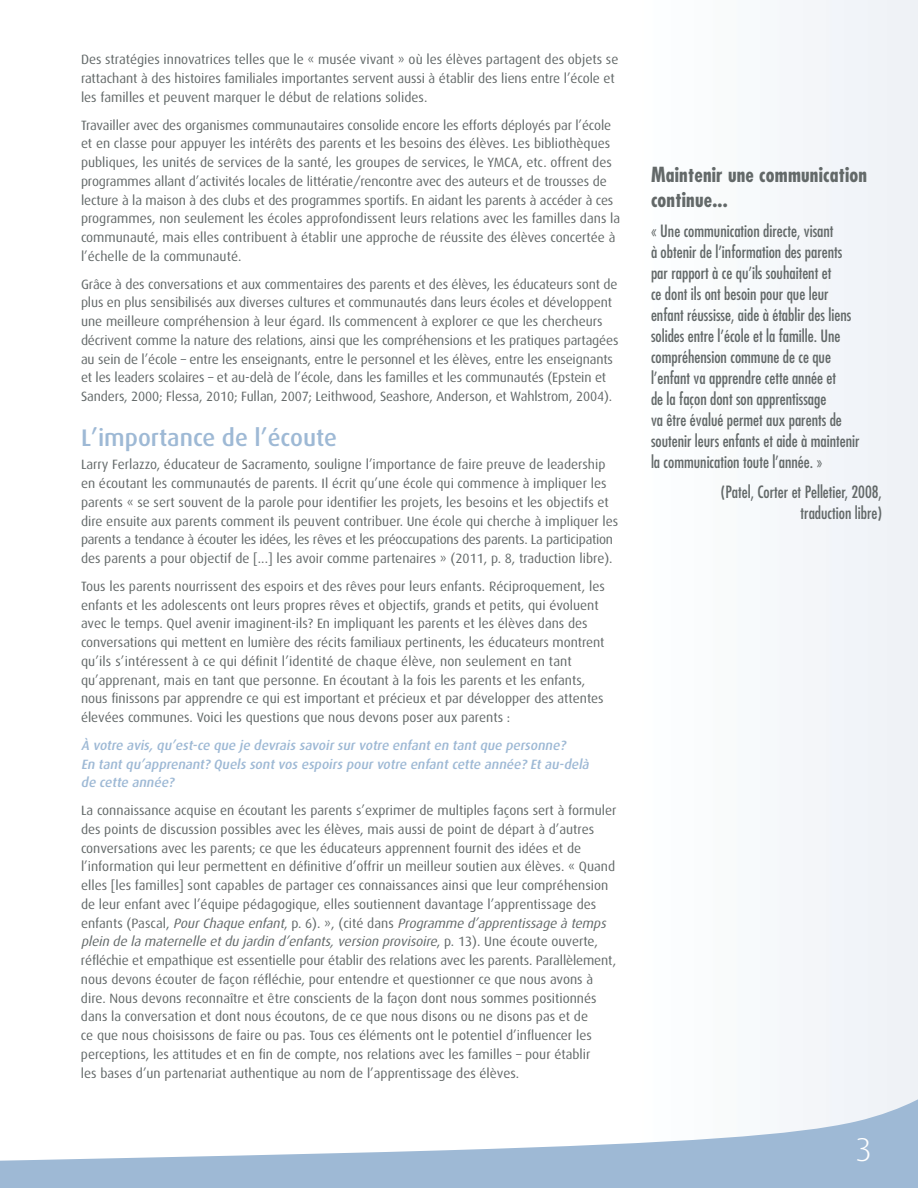
<style>
.page{position:relative;width:918px;height:1188px;background:#fff}
.page>*{position:absolute;margin:0;border:0;box-sizing:border-box;transform-origin:0 0}
.t1{font:300 33px "Dax";color:#fff}
.H1{font:500 24px "Dax";color:#9eb9d5}
.Sidebar_Title{font:700 condensed 20.25px/25.5px "Futura";letter-spacing:.01em;color:#636969}
.Sidebar_copy{font:condensed 16.5px/21px "Futura";color:#636969}
.Sidebar_credit{font:condensed 16.5px/21px "Futura";color:#636969;text-align:right}
.body_copy_more_space{font:13.5px/18.8px "Dax";color:#636969}
.body_copy_after_H1{font:13.5px/18.8px "Dax";color:#636969}
.Quote_in_blue{font:italic 500 13.5px/18.8px "Dax";color:#9eb9d5}
.s1{font-style:italic}
</style>
<div class="page">
<div style="left:642px;top:0;width:276px;height:1186px;background:#f5f7fa"></div>
<svg style="left:0;top:1099px;width:918px;height:89px"></svg>
<p class="body_copy_more_space" style="left:81px;top:51px;width:539px">Des stratégies innovatrices telles que le « musée vivant » où les élèves partagent des objets se rattachant à des histoires familiales importantes servent aussi à établir des liens entre l’école et les familles et peuvent marquer le début de relations solides.</p>
<p class="body_copy_more_space" style="left:81px;top:116px;width:541px">Travailler avec des organismes communautaires consolide encore les efforts déployés par l’école et en classe pour appuyer les intérêts des parents et les besoins des élèves. Les bibliothèques publiques, les unités de services de la santé, les groupes de services, le YMCA, etc. offrent des programmes allant d’activités locales de littératie/rencontre avec des auteurs et de trousses de lecture à la maison à des clubs et des programmes sportifs. En aidant les parents à accéder à ces programmes, non seulement les écoles approfondissent leurs relations avec les familles dans la communauté, mais elles contribuent à établir une approche de réussite des élèves concertée à l’échelle de la communauté.</p>
<p class="body_copy_more_space" style="left:81px;top:275px;width:539px">Grâce à des conversations et aux commentaires des parents et des élèves, les éducateurs sont de plus en plus sensibilisés aux diverses cultures et communautés dans leurs écoles et développent une meilleure compréhension à leur égard. Ils commencent à explorer ce que les chercheurs décrivent comme la nature des relations, ainsi que les compréhensions et les pratiques partagées au sein de l’école – entre les enseignants, entre le personnel et les élèves, entre les enseignants et les leaders scolaires – et au-delà de l’école, dans les familles et les communautés (Epstein et Sanders, 2000; Flessa, 2010; Fullan, 2007; Leithwood, Seashore, Anderson, et Wahlstrom, 2004).</p>
<h2 class="H1" style="left:81px;top:424px;width:258px">L’importance de l’écoute</h2>
<p class="body_copy_after_H1" style="left:81px;top:456px;width:539px">Larry Ferlazzo, éducateur de Sacramento, souligne l’importance de faire preuve de leadership en écoutant les communautés de parents. Il écrit qu’une école qui commence à impliquer les parents « se sert souvent de la parole pour identifier les projets, les besoins et les objectifs et dire ensuite aux parents comment ils peuvent contribuer. Une école qui cherche à impliquer les parents a tendance à écouter les idées, les rêves et les préoccupations des parents. La participation des parents a pour objectif de [...] les avoir comme partenaires » (2011, p. 8, traduction libre).</p>
<p class="body_copy_more_space" style="left:81px;top:577px;width:525px">Tous les parents nourrissent des espoirs et des rêves pour leurs enfants. Réciproquement, les enfants et les adolescents ont leurs propres rêves et objectifs, grands et petits, qui évoluent avec le temps. Quel avenir imaginent-ils? En impliquant les parents et les élèves dans des conversations qui mettent en lumière des récits familiaux pertinents, les éducateurs montrent qu’ils s’intéressent à ce qui définit l’identité de chaque élève, non seulement en tant qu’apprenant, mais en tant que personne. En écoutant à la fois les parents et les enfants, nous finissons par apprendre ce qui est important et précieux et par développer des attentes élevées communes. Voici les questions que nous devons poser aux parents :</p>
<p class="Quote_in_blue" style="left:81px;top:736px;width:512px">À votre avis, qu’est-ce que je devrais savoir sur votre enfant en tant que personne?<br>En tant qu’apprenant? Quels sont vos espoirs pour votre enfant cette année? Et au-delà de cette année?</p>
<p class="body_copy_more_space" style="left:81px;top:801px;width:537px">La connaissance acquise en écoutant les parents s’exprimer de multiples façons sert à formuler des points de discussion possibles avec les élèves, mais aussi de point de départ à d’autres conversations avec les parents; ce que les éducateurs apprennent fournit des idées et de l’information qui leur permettent en définitive d’offrir un meilleur soutien aux élèves. « Quand elles [les familles] sont capables de partager ces connaissances ainsi que leur compréhension de leur enfant avec l’équipe pédagogique, elles soutiennent davantage l’apprentissage des<br>e n f a n t s ( P a s c a l , <span class="s1">PourChaque enfant</span>, p . 6 ) . » , ( c i t é d a n s <span class="s1">Programme d’apprentissage à temps plein de la maternelle etdu jardin d’enfants,version provisoire</span>, p . 1 3 ) . U n e é c o u t e o u v e r t e , réfléchie et empathique est essentielle pour établir des relations avec les parents. Parallèlement, nous devons écouter de façon réfléchie, pour entendre et questionner ce que nous avons à dire. Nous devons reconnaître et être conscients de la façon dont nous sommes positionnés dans la conversation et dont nous écoutons, de ce que nous disons ou ne disons pas et de<br>ce que nous choisissons de faire ou pas. Tous ces éléments ont le potentiel d’influencer les perceptions, les attitudes et en fin de compte, nos relations avec les familles – pour établir<br>les bases d’un partenariat authentique au nom de l’apprentissage des élèves.</p>
<p class="Sidebar_Title" style="left:651px;top:161px;width:218px">Maintenir une communication continue...</p>
<p class="Sidebar_copy" style="left:651px;top:221px;width:210px">« Une communication directe, visant<br>à obtenir de l’information des parents par rapport à ce qu’ils souhaitent et<br>ce dont ils ont besoin pour que leur enfant réussisse, aide à établir des liens solides entre l’école et la famille. Une compréhension commune de ce que l’enfant va apprendre cette année et<br>de la façon dont son apprentissage<br>va être évalué permet aux parents de soutenir leurs enfants et aide à maintenir la communication toute l’année. »</p>
<p class="Sidebar_credit" style="left:721px;top:482px;width:163px">(Patel, Corter et Pelletier, 2008, traduction libre)</p>
<h1 class="t1" style="left:856px;top:1132px;width:18px">3</h1>
</div>
